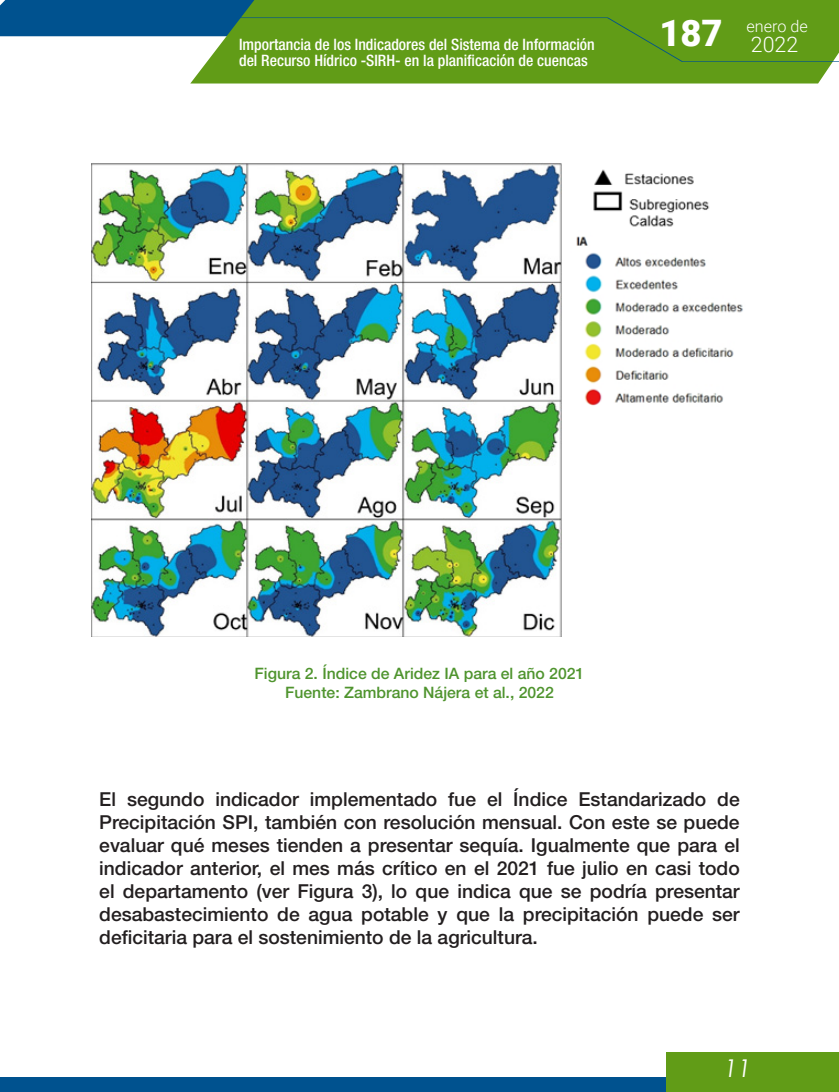
<style>
.page{position:relative;width:839px;height:1092px;background:#fff}
.page>*{position:absolute;margin:0;border:0;box-sizing:border-box;transform-origin:0 0}
.t1{font:900 36.4px "Roboto";color:#fff}
.t2{font:italic 24.5px "Century Gothic";color:#fff}
.t3{font:300 21.35px "Roboto";color:#fff}
.contenidos{font:500 19.25px/23.1px "Helvetica Neue";color:#231f20;text-align:justify}
.t4{font:300 16.28px "Roboto";color:#fff}
.t5{font:500 condensed 15.75px "Helvetica Neue";color:#fff}
.figura{font:500 15.75px "Helvetica Neue";color:#4f942e}
</style>
<div class="page">
<div style="left:0;top:1077px;width:822px;height:14px;background:#00528f"></div>
<div style="left:190px;top:0;width:648px;height:83px;background:#619c17"></div>
<div style="left:190px;top:17px;width:648px;height:45px;background:#619c17"></div>
<svg style="left:0;top:0;width:350px;height:53px"></svg>
<div style="left:665px;top:1051px;width:173px;height:40px;background:#619c17"></div>
<img style="left:91px;top:163px;width:470px;height:473px">
<img style="left:576px;top:169px;width:167px;height:237px">
<p class="t5" style="left:239px;top:35px;width:357px">Importancia de los Indicadores del Sistema de Información</p>
<p class="t5" style="left:239px;top:51px;width:350px">del Recurso Hídrico -SIRH- en la planificación de cuencas</p>
<h1 class="t1" style="left:659px;top:8px;width:65px">187</h1>
<p class="t4" style="left:746px;top:14px;width:63px">enero de</p>
<p class="t3" style="left:750px;top:29px;width:49px">2022</p>
<p class="figura" style="left:254px;top:663px;width:331px">Figura 2. Índice de Aridez IA para el año 2021</p>
<p class="figura" style="left:285px;top:682px;width:270px">Fuente: Zambrano Nájera et al., 2022</p>
<p class="contenidos" style="left:99px;top:787px;width:642px">El segundo indicador implementado fue el Índice Estandarizado de Precipitación SPI, también con resolución mensual. Con este se puede evaluar qué meses tienden a presentar sequía. Igualmente que para el indicador anterior, el mes más crítico en el 2021 fue julio en casi todo el departamento (ver Figura 3), lo que indica que se podría presentar desabastecimiento de agua potable y que la precipitación puede ser deficitaria para el sostenimiento de la agricultura.</p>
<p class="t2" style="left:724px;top:1050px;width:29px">11</p>
</div>
